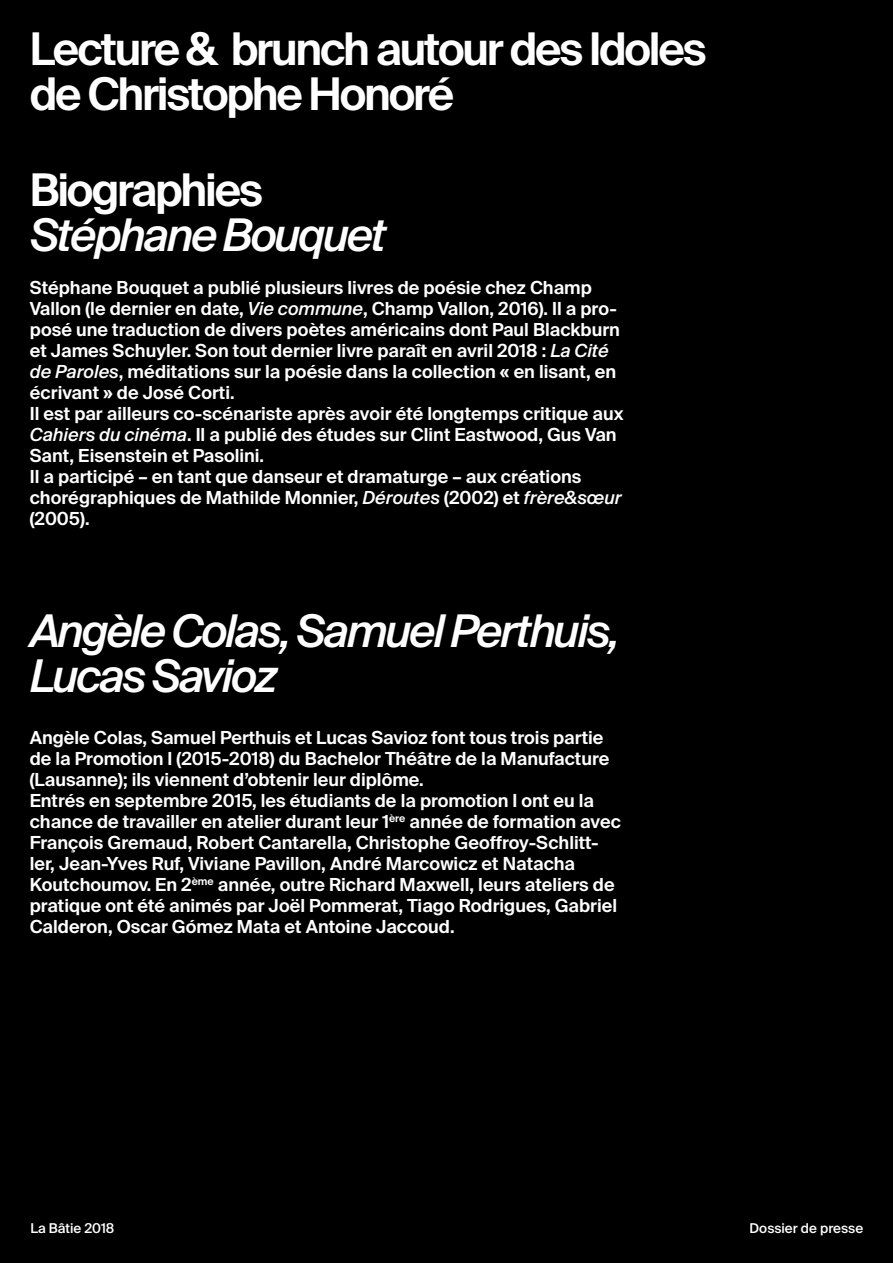
<style>
.page{position:relative;width:893px;height:1263px;background:#000}
.page>*{position:absolute;margin:0;border:0;box-sizing:border-box;transform-origin:0 0}
.t1{font:600 45px/45px "Suisse Intl";letter-spacing:-.05em;color:#fff}
.t2{font:italic 500 45px/45px "Suisse Intl";letter-spacing:-.05em;color:#fff}
.t3{font:600 18px/21px "Suisse Intl";color:#fff}
.t4{font:500 13.5px "Suisse Intl";color:#fff}
.s1{font-weight:500;font-style:italic}
</style>
<div class="page">
<h1 class="t1" style="left:30px;top:27px;width:678px">Lecture &amp; brunch autour des Idoles de Christophe Honoré</h1>
<h1 class="t1" style="left:30px;top:168px;width:235px">Biographies</h1>
<h1 class="t2" style="left:30px;top:213px;width:358px">Stéphane Bouquet</h1>
<p class="t3" style="left:30px;top:278px;width:595px">Stéphane Bouquet a publié plusieurs livres de poésie chez Champ Vallon (le dernier en date, <span class="s1">Vie commune</span>, Champ Vallon, 2016). Il a pro&shy;posé une traduction de divers poètes américains dont Paul Blackburn et James Schuyler. Son tout dernier livre paraît en avril 2018 : <span class="s1">La Cité de Paroles</span>, méditations sur la poésie dans la collection « en lisant, en écrivant » de José Corti.<br>Il est par ailleurs co-scénariste après avoir été longtemps critique aux <span class="s1">Cahiers du cinéma</span>. Il a publié des études sur Clint Eastwood, Gus Van Sant, Eisenstein et Pasolini.<br>Il a participé – en tant que danseur et dramaturge – aux créations chorégraphiques de Mathilde Monnier, <span class="s1">Déroutes</span> (2002) et <span class="s1">frère&amp;sœur </span>(2005).</p>
<h1 class="t2" style="left:30px;top:609px;width:592px">Angèle Colas, Samuel Perthuis,<br>Lucas Savioz</h1>
<p class="t3" style="left:30px;top:728px;width:593px">Angèle Colas, Samuel Perthuis et Lucas Savioz font tous trois partie de la Promotion I (2015-2018) du Bachelor Théâtre de la Manufacture (Lausanne); ils viennent d’obtenir leur diplôme.<br>Entrés en septembre 2015, les étudiants de la promotion I ont eu la chance de travailler en atelier durant leur 1<sup>ère</sup> année de formation avec François Gremaud, Robert Cantarella, Christophe Geoffroy-Schlitt&shy;ler, Jean-Yves Ruf, Viviane Pavillon, André Marcowicz et Natacha Koutchoumov. En 2<sup>ème</sup> année, outre Richard Maxwell, leurs ateliers de pratique ont été animés par Joël Pommerat, Tiago Rodrigues, Gabriel Calderon, Oscar Gómez Mata et Antoine Jaccoud.</p>
<p class="t4" style="left:30px;top:1220px;width:86px">La Bâtie 2018</p>
<p class="t4" style="left:749px;top:1220px;width:115px">Dossier de presse</p>
</div>
